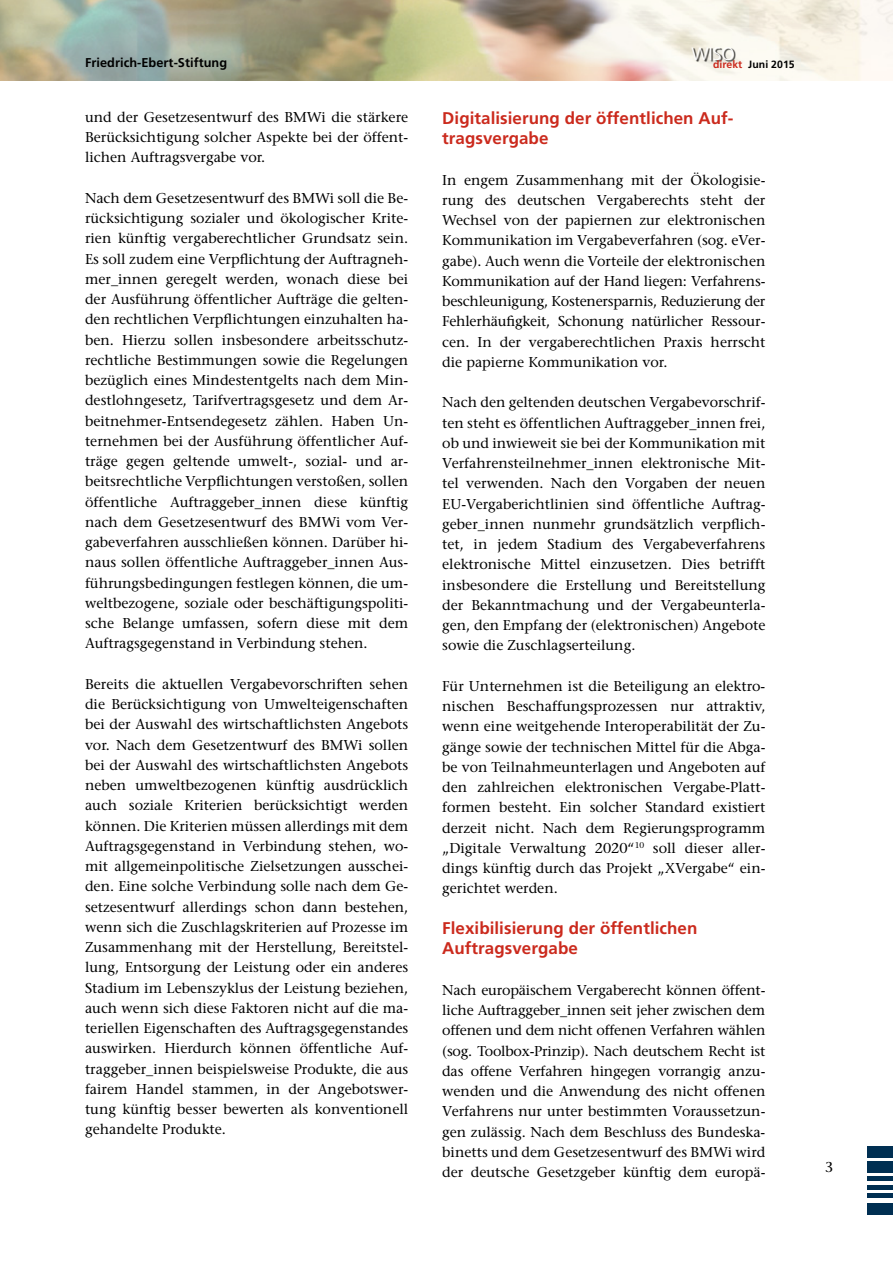
<style>
.page{position:relative;width:893px;height:1263px;background:#fff}
.page>*{position:absolute;margin:0;border:0;box-sizing:border-box;transform-origin:0 0}
.t1{font:700 16.95px/20.4px "Frutiger";letter-spacing:.005em;color:#cb2a1d}
.t2{font:14.25px/20.2px "Stone Serif";color:#000;text-align:justify}
.t3{font:700 12.75px "Frutiger";letter-spacing:.005em;color:#000}
.t4{font:700 10.5px "Frutiger";letter-spacing:.005em;color:#000}
.s1{color:#cb2a1d}
</style>
<div class="page">
<img style="left:0;top:0;width:893px;height:80px">
<div style="left:867px;top:1147px;width:26px;height:11px;background:#002f52"></div>
<div style="left:867px;top:1204px;width:26px;height:11px;background:#002f52"></div>
<div style="left:867px;top:1161px;width:26px;height:12px;background:#002f52"></div>
<hr style="left:867px;top:1177px;width:26px;height:4px;background:#002f52">
<hr style="left:867px;top:1185px;width:26px;height:4px;background:#002f52">
<hr style="left:867px;top:1194px;width:26px;height:4px;background:#002f52">
<div style="left:693px;top:48px;width:43px;height:14px;background:#000;opacity:.75"></div>
<p class="t3" style="left:85px;top:55px;width:144px">Friedrich-Ebert-Stiftung</p>
<p class="t4" style="left:691px;top:58px;width:105px"><sup>WISO</sup><span class="s1">direkt</span> Juni 2015</p>
<p class="t2" style="left:85px;top:107px;width:325px">und der Gesetzesentwurf des BMWi die stärkere Berücksichtigung solcher Aspekte bei der öffent&shy;lichen Auftragsvergabe vor.</p>
<p class="t2" style="left:85px;top:188px;width:325px">Nach dem Gesetzesentwurf des BMWi soll die Be&shy;rücksichtigung sozialer und ökologischer Krite&shy;rien künftig vergaberechtlicher Grundsatz sein.<br>Es soll zudem eine Verpflichtung der Auftragneh&shy;mer_innen geregelt werden, wonach diese bei der Ausführung öffentlicher Aufträge die gelten&shy;den rechtlichen Verpflichtungen einzuhalten ha&shy;ben. Hierzu sollen insbesondere arbeitsschutz&shy;rechtliche Bestimmungen sowie die Regelungen bezüglich eines Mindestentgelts nach dem Min&shy;destlohngesetz, Tarifvertragsgesetz und dem Ar&shy;beitnehmer-Entsendegesetz zählen. Haben Un&shy;ternehmen bei der Ausführung öffentlicher Auf&shy;träge gegen geltende umwelt-, sozial- und ar&shy;beitsrechtliche Verpflichtungen verstoßen, sollen öffentliche Auftraggeber_innen diese künftig nach dem Gesetzesentwurf des BMWi vom Ver&shy;gabeverfahren ausschließen können. Darüber hi&shy;naus sollen öffentliche Auftraggeber_innen Aus&shy;führungsbedingungen festlegen können, die um&shy;weltbezogene, soziale oder beschäftigungspoliti&shy;sche Belange umfassen, sofern diese mit dem Auftragsgegenstand in Verbindung stehen.</p>
<p class="t2" style="left:85px;top:674px;width:325px">Bereits die aktuellen Vergabevorschriften sehen die Berücksichtigung von Umwelteigenschaften bei der Auswahl des wirtschaftlichsten Angebots vor. Nach dem Gesetzentwurf des BMWi sollen bei der Auswahl des wirtschaftlichsten Angebots neben umweltbezogenen künftig ausdrücklich auch soziale Kriterien berücksichtigt werden können. Die Kriterien müssen allerdings mit dem Auftragsgegenstand in Verbindung stehen, wo&shy;mit allgemeinpolitische Zielsetzungen ausschei&shy;den. Eine solche Verbindung solle nach dem Ge&shy;setzesentwurf allerdings schon dann bestehen, wenn sich die Zuschlagskriterien auf Prozesse im Zusammenhang mit der Herstellung, Bereitstel&shy;lung, Entsorgung der Leistung oder ein anderes Stadium im Lebenszyklus der Leistung beziehen, auch wenn sich diese Faktoren nicht auf die ma&shy;teriellen Eigenschaften des Auftragsgegenstandes auswirken. Hierdurch können öffentliche Auf&shy;traggeber_innen beispielsweise Produkte, die aus fairem Handel stammen, in der Angebotswer&shy;tung künftig besser bewerten als konventionell gehandelte Produkte.</p>
<p class="t1" style="left:442px;top:107px;width:293px">Digitalisierung der öffentlichen Auf&shy;tragsvergabe</p>
<p class="t2" style="left:442px;top:169px;width:325px">In engem Zusammenhang mit der Ökologisie&shy;rung des deutschen Vergaberechts steht der Wechsel von der papiernen zur elektronischen Kommunikation im Vergabeverfahren (sog. eVer&shy;gabe). Auch wenn die Vorteile der elektronischen Kommunikation auf der Hand liegen: Verfahrens&shy;beschleunigung, Kostenersparnis, Reduzierung der Fehlerhäufigkeit, Schonung natürlicher Ressour&shy;cen. In der vergaberechtlichen Praxis herrscht die papierne Kommunikation vor.</p>
<p class="t2" style="left:442px;top:392px;width:325px">Nach den geltenden deutschen Vergabevorschrif&shy;ten steht es öffentlichen Auftraggeber_innen frei, ob und inwieweit sie bei der Kommunikation mit Verfahrensteilnehmer_innen elektronische Mit&shy;tel verwenden. Nach den Vorgaben der neuen EU-Vergaberichtlinien sind öffentliche Auftrag&shy;geber_innen nunmehr grundsätzlich verpflich&shy;tet, in jedem Stadium des Vergabeverfahrens elektronische Mittel einzusetzen. Dies betrifft insbesondere die Erstellung und Bereitstellung der Bekanntmachung und der Vergabeunterla&shy;gen, den Empfang der (elektronischen) Angebote sowie die Zuschlagserteilung.</p>
<p class="t2" style="left:442px;top:676px;width:325px">Für Unternehmen ist die Beteiligung an elektro&shy;nischen Beschaffungsprozessen nur attraktiv, wenn eine weitgehende Interoperabilität der Zu&shy;gänge sowie der technischen Mittel für die Abga&shy;be von Teilnahmeunterlagen und Angeboten auf den zahlreichen elektronischen Vergabe-Platt&shy;formen besteht. Ein solcher Standard existiert derzeit nicht. Nach dem Regierungsprogramm „Digitale Verwaltung 2020“<sup>10</sup> soll dieser aller&shy;dings künftig durch das Projekt „XVergabe“ ein&shy;gerichtet werden.</p>
<p class="t1" style="left:442px;top:918px;width:257px">Flexibilisierung der öffentlichen<br>Auftragsvergabe</p>
<p class="t2" style="left:442px;top:980px;width:325px">Nach europäischem Vergaberecht können öffent&shy;liche Auftraggeber_innen seit jeher zwischen dem offenen und dem nicht offenen Verfahren wählen (sog. Toolbox-Prinzip). Nach deutschem Recht ist das offene Verfahren hingegen vorrangig anzu&shy;wenden und die Anwendung des nicht offenen Verfahrens nur unter bestimmten Voraussetzun&shy;gen zulässig. Nach dem Beschluss des Bundeska&shy;binetts und dem Gesetzesentwurf des BMWi wird der deutsche Gesetzgeber künftig dem europä-</p>
<p class="t2" style="left:825px;top:1157px;width:10px">3</p>
</div>
